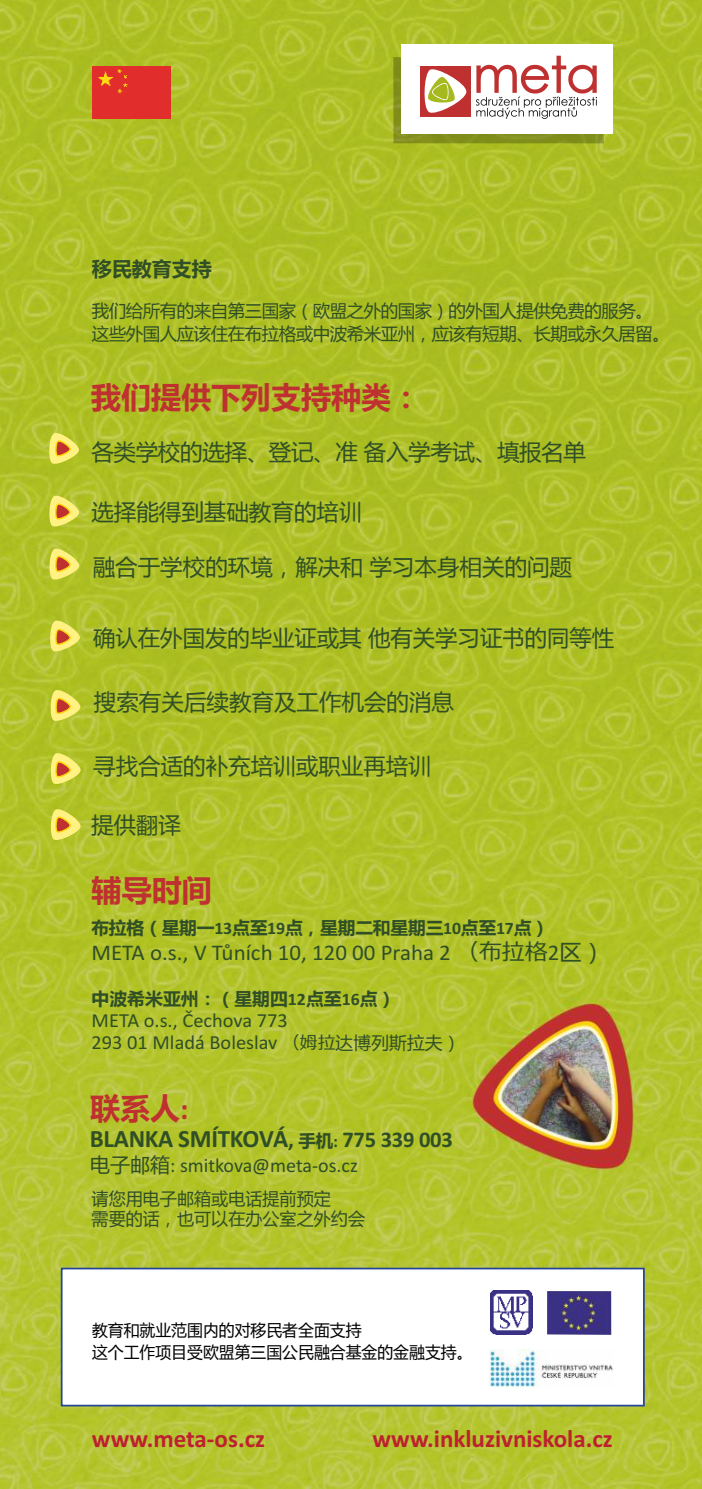
<style>
.page{position:relative;width:702px;height:1489px;background:#fff}
.page>*{position:absolute;margin:0;border:0;box-sizing:border-box;transform-origin:0 0}
.t1{font:700 30px "Microsoft Ya Hei";color:#bf3030}
.t2{font:700 25px "Calibri";color:#bd212e}
.t3{font:700 25px "Calibri";letter-spacing:-.01em;color:#304f26}
.t4{font:22.5px "Microsoft Ya Hei";color:#304f26}
.t5{font:22.5px "Calibri";color:#304f26}
.t6{font:700 22.5px "Calibri";letter-spacing:-.01em;color:#304f26}
.t7{font:20px/22px "Calibri";color:#304f26}
.t8{font:700 20px "Microsoft Ya Hei";color:#304f26}
.t9{font:17.5px/23px "Microsoft Ya Hei";letter-spacing:-.03em;color:#304f26}
.t10{font:700 17.5px "Microsoft Ya Hei";letter-spacing:-.015em;color:#304f26}
.t11{font:17.5px/20.8px "Microsoft Ya Hei";color:#304f26}
.t12{font:16.25px/21.5px "Microsoft Ya Hei";color:#000}
.s1{font-family:"Calibri"}
.s2{font-family:"Meiryo"}
.s3{font-family:"Microsoft Ya Hei"}
.s4{font-family:"Meiryo";font-size:17.5px}
.s5{font-family:"Microsoft Ya Hei";font-size:17.5px}
.s6{font-size:22.5px}
.s7{font-size:17.5px}
</style>
<div class="page">
<img style="left:0;top:0;width:702px;height:1488px">
<div style="left:393px;top:57px;width:210px;height:86px;background:#818f1b"></div>
<div style="left:401px;top:44px;width:211px;height:90px;background:#fff"></div>
<div style="left:420px;top:66px;width:51px;height:50px;background:#bf3030"></div>
<svg style="left:476px;top:56px;width:121px;height:63px"></svg>
<svg style="left:424px;top:69px;width:42px;height:44px"></svg>
<svg style="left:60px;top:1266px;width:585px;height:141px"></svg>
<svg style="left:46px;top:431px;width:34px;height:34px"></svg>
<svg style="left:48px;top:751px;width:33px;height:34px"></svg>
<svg style="left:48px;top:688px;width:33px;height:34px"></svg>
<svg style="left:47px;top:619px;width:34px;height:34px"></svg>
<svg style="left:47px;top:547px;width:33px;height:34px"></svg>
<svg style="left:47px;top:494px;width:33px;height:34px"></svg>
<img style="left:490px;top:1349px;width:123px;height:38px">
<img style="left:547px;top:1290px;width:64px;height:44px">
<img style="left:490px;top:1290px;width:42px;height:44px">
<svg style="left:48px;top:807px;width:33px;height:34px"></svg>
<div style="left:93px;top:67px;width:78px;height:52px;background:#e12d2b"></div>
<p class="t8" style="left:92px;top:260px;width:121px">移民教育支持</p>
<p class="t9" style="left:92px;top:300px;width:579px">我们给所有的来自第三国家（欧盟之外的国家）的外国人提供免费的服务。这些外国人应该住在布拉格或中波希米亚州，应该有短期、长期或永久居留。</p>
<h1 class="t1" style="left:91px;top:384px;width:331px">我们提供下列支持种类：</h1>
<p class="t4" style="left:91px;top:441px;width:496px">各类学校的选择、登记、准备入学考试、填报名单</p>
<p class="t4" style="left:91px;top:501px;width:272px">选择能得到基础教育的培训</p>
<p class="t4" style="left:93px;top:557px;width:481px">融合于学校的环境，解决和 学习本身相关的问题</p>
<p class="t4" style="left:93px;top:627px;width:522px">确认在外国发的毕业证或其 他有关学习证书的同等性</p>
<p class="t4" style="left:94px;top:692px;width:361px">搜索有关后续教育及工作机会的消息</p>
<p class="t4" style="left:93px;top:756px;width:339px">寻找合适的补充培训或职业再培训</p>
<p class="t4" style="left:91px;top:814px;width:91px">提供翻译</p>
<h1 class="t1" style="left:92px;top:876px;width:121px">辅导时间</h1>
<p class="t10" style="left:91px;top:919px;width:459px">布拉格（星期一<span class="s1">13</span>点至<span class="s1">19</span>点，星期二和星期三<span class="s1">10</span>点至<span class="s1">17</span>点）</p>
<p class="t5" style="left:91px;top:943px;width:515px">META o.s., V Tůních 10, 120 00 Praha 2 <span class="s2">（布拉格</span>2<span class="s3">区）</span></p>
<p class="t10" style="left:92px;top:991px;width:305px">中波希米亚州：（星期四<span class="s1">12</span>点至<span class="s1">16</span>点）</p>
<p class="t7" style="left:92px;top:1010px;width:370px">META o.s., Čechova 773<br>293 01 Mladá Boleslav <span class="s4">（姆拉</span><span class="s5">达博列斯拉夫）</span></p>
<h1 class="t1" style="left:90px;top:1094px;width:100px">联系人<span class="s1">:</span></h1>
<p class="t3" style="left:90px;top:1128px;width:205px">BLANKA SMÍTKOVÁ<span class="s6">,</span></p>
<p class="t7" style="left:90px;top:1156px;width:269px"><span class="s3">电子邮箱</span>: smitkova@meta-os.cz</p>
<p class="t6" style="left:298px;top:1130px;width:156px"><span class="s5">手机</span><span class="s7">:</span> 775 339 003</p>
<p class="t11" style="left:92px;top:1189px;width:275px">请您用电子邮箱或电话提前预定<br>需要的话，也可以在办公室之外约会</p>
<p class="t12" style="left:92px;top:1320px;width:382px">教育和就业范围内的对移民者全面支持<br>这个工作项目受欧盟第三国公民融合基金的金融支持。</p>
<p class="t2" style="left:92px;top:1428px;width:175px">www.meta-os.cz</p>
<p class="t2" style="left:372px;top:1427px;width:242px">www.inkluzivniskola.cz</p>
</div>
